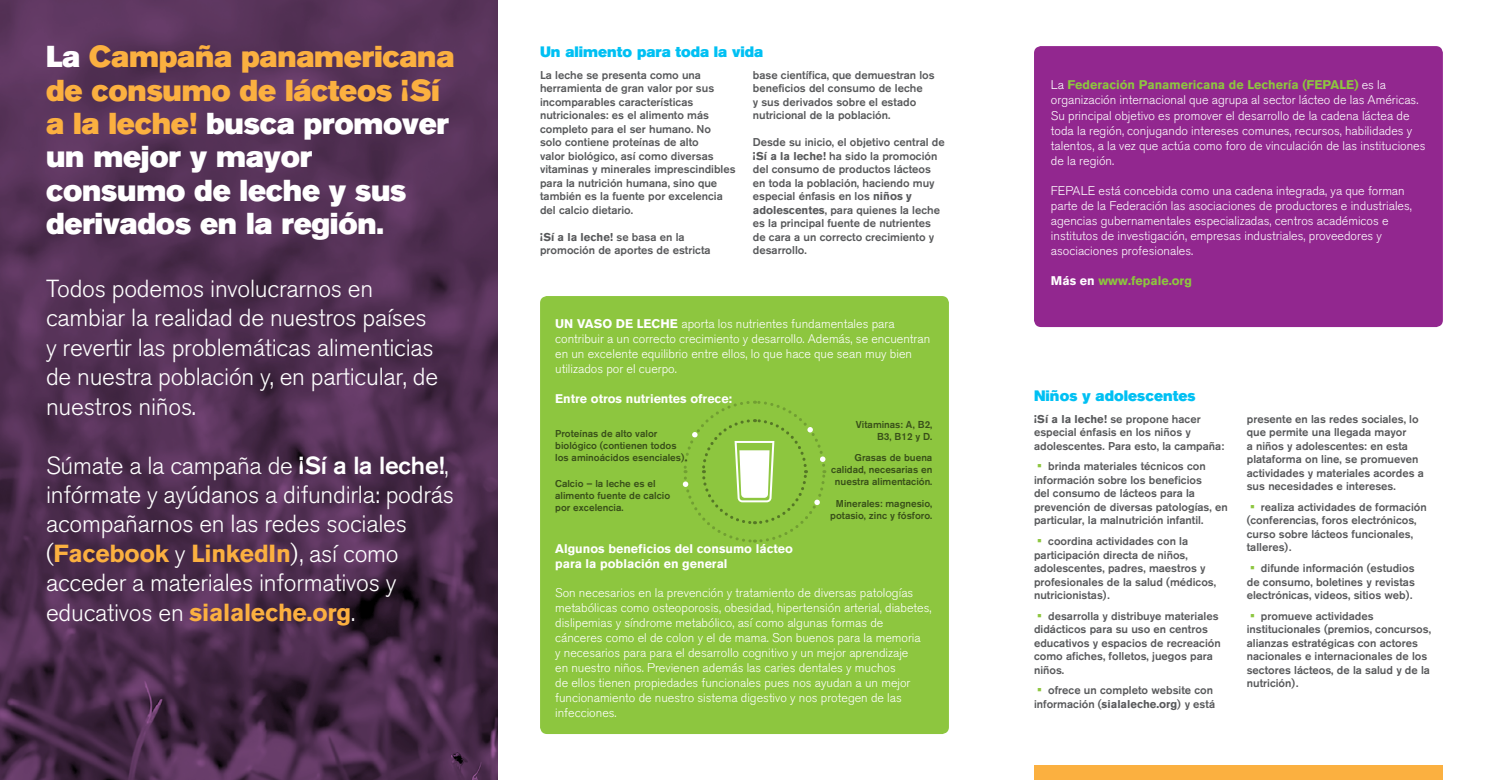
<style>
.page{position:relative;width:1489px;height:780px;background:#fff}
.page>*{position:absolute;margin:0;border:0;box-sizing:border-box;transform-origin:0 0}
.t1{font:30px/33.4px "Akzidenz Grotesk BQ Super";letter-spacing:-.01em;color:#fff}
.t2{font:300 24.5px/29.4px "Akzidenz Grotesk BQ";letter-spacing:-.01em;color:#fff}
.t3{font:15px "Akzidenz Grotesk BQ Super";color:#00c0f3}
.t4{font:300 12.5px/15px "Akzidenz Grotesk BQ";color:#fff}
.t5{font:700 12.5px/15px "Akzidenz Grotesk BQ";color:#fff}
.t6{font:700 12.5px "Akzidenz Grotesk BQ";color:#8dc63f}
.t7{font:500 11.25px/13.5px "Akzidenz Grotesk BQ";color:#58595b}
.t8{font:500 10px/12px "Akzidenz Grotesk BQ";color:#000}
.s1{color:#fbb040}
.s2{font-weight:500}
.s3{font-weight:700;color:#fbb040}
.s4{font-weight:700}
.s5{font-weight:700;color:#8dc63f}
.s6{color:#fff}
.s7{font-family:"Akzidenz Grotesk BQ Super";font-weight:400;font-size:12.5px;color:#8dc63f}
</style>
<div class="page">
<div style="left:540px;top:296px;width:408px;height:438px;background:#8dc63f;border-radius:7px"></div>
<svg style="left:0;top:0;width:497px;height:780px;background:#502e51"></svg>
<div style="left:1033px;top:46px;width:409px;height:281px;background:#92278f;border-radius:7px"></div>
<div style="left:1033px;top:765px;width:409px;height:15px;background:#fbb040"></div>
<svg style="left:682px;top:400px;width:144px;height:143px"></svg>
<h1 class="t1" style="left:46px;top:40px;width:410px">La <span class="s1">Campaña panamericana de consumo de lácteos ¡Sí a la leche!</span> busca promover un mejor y mayor consumo de leche y sus derivados en la región.</h1>
<h2 class="t2" style="left:46px;top:274px;width:393px">Todos podemos involucrarnos en cambiar la realidad de nuestros países y revertir las problemáticas alimenticias de nuestra población y, en particular, de nuestros niños.</h2>
<h2 class="t2" style="left:46px;top:451px;width:409px">Súmate a la campaña de <span class="s2">¡Sí a la leche!</span>, infórmate y ayúdanos a difundirla: podrás acompañarnos en las redes sociales (<span class="s3">Facebook</span> y <span class="s3">LinkedIn</span>), así como acceder a materiales informativos y educativos en <span class="s3">sialaleche.org</span>.</h2>
<h3 class="t3" style="left:540px;top:43px;width:225px">Un alimento para toda la vida</h3>
<p class="t7" style="left:540px;top:68px;width:197px">La leche se presenta como una herramienta de gran valor por sus incomparables características nutricionales: es el alimento más completo para el ser humano. No solo contiene proteínas de alto<br>valor biológico, así como diversas vitaminas y minerales imprescindibles para la nutrición humana, sino que también es la fuente por excelencia del calcio dietario.</p>
<p class="t7" style="left:540px;top:230px;width:172px"><span class="s4">¡Sí a la leche!</span> se basa en la promoción de aportes de estricta</p>
<p class="t7" style="left:752px;top:68px;width:183px">base científica, que demuestran los beneficios del consumo de leche<br>y sus derivados sobre el estado nutricional de la población.</p>
<p class="t7" style="left:752px;top:135px;width:193px">Desde su inicio, el objetivo central de <span class="s4">¡Sí a la leche!</span> ha sido la promoción del consumo de productos lácteos en toda la población, haciendo muy especial énfasis en los <span class="s4">niños y adolescentes</span>, para quienes la leche es la principal fuente de nutrientes de cara a un correcto crecimiento y desarrollo.</p>
<p class="t4" style="left:555px;top:316px;width:376px"><span class="s4">UN VASO DE LECHE</span> aporta los nutrientes fundamentales para contribuir a un correcto crecimiento y desarrollo. Además, se encuentran en un excelente equilibrio entre ellos, lo que hace que sean muy bien utilizados por el cuerpo.</p>
<p class="t5" style="left:555px;top:391px;width:179px">Entre otros nutrientes ofrece:</p>
<p class="t8" style="left:555px;top:428px;width:133px">Proteínas de alto valor biológico (contienen todos los aminoácidos esenciales).</p>
<p class="t8" style="left:555px;top:477px;width:117px">Calcio – la leche es el alimento fuente de calcio por excelencia.</p>
<p class="t8" style="left:855px;top:418px;width:78px;text-align:right">Vitaminas: A, B2,<br>B3, B12 y D.</p>
<p class="t8" style="left:831px;top:451px;width:103px;text-align:right">Grasas de buena calidad, necesarias en nuestra alimentación.</p>
<p class="t8" style="left:830px;top:497px;width:104px;text-align:center">Minerales: magnesio, potasio, zinc y fósforo.</p>
<p class="t5" style="left:555px;top:541px;width:239px">Algunos beneficios del consumo lácteo para la población en general</p>
<p class="t4" style="left:555px;top:585px;width:378px">Son necesarios en la prevención y tratamiento de diversas patologías metabólicas como osteoporosis, obesidad, hipertensión arterial, diabetes, dislipemias y síndrome metabólico, así como algunas formas de cánceres como el de colon y el de mama. Son buenos para la memoria<br>y necesarios para para el desarrollo cognitivo y un mejor aprendizaje<br>en nuestro niños. Previenen además las caries dentales y muchos<br>de ellos tienen propiedades funcionales pues nos ayudan a un mejor funcionamiento de nuestro sistema digestivo y nos protegen de las infecciones.</p>
<p class="t4" style="left:1050px;top:78px;width:376px">La <span class="s5">Federación Panamericana de Lechería (FEPALE)</span> es la organización internacional que agrupa al sector lácteo de las Américas.<br>Su principal objetivo es promover el desarrollo de la cadena láctea de toda la región, conjugando intereses comunes, recursos, habilidades y talentos, a la vez que actúa como foro de vinculación de las instituciones de la región.</p>
<p class="t4" style="left:1050px;top:183px;width:362px">FEPALE está concebida como una cadena integrada, ya que forman parte de la Federación las asociaciones de productores e industriales, agencias gubernamentales especializadas, centros académicos e institutos de investigación, empresas industriales, proveedores y asociaciones profesionales.</p>
<p class="t6" style="left:1050px;top:273px;width:142px"><span class="s6">Más en</span> www.fepale.org</p>
<h3 class="t3" style="left:1033px;top:386px;width:163px">Niños y adolescentes</h3>
<p class="t7" style="left:1033px;top:412px;width:192px"><span class="s4">¡Sí a la leche!</span> se propone hacer especial énfasis en los niños y adolescentes. Para esto, la campaña:</p>
<p class="t7" style="left:1033px;top:459px;width:195px;text-indent:4px"><span class="s7">•</span> brinda materiales técnicos con información sobre los beneficios<br>del consumo de lácteos para la prevención de diversas patologías, en particular, la malnutrición infantil.</p>
<p class="t7" style="left:1033px;top:534px;width:184px;text-indent:4px"><span class="s7">•</span> coordina actividades con la participación directa de niños, adolescentes, padres, maestros y profesionales de la salud (médicos, nutricionistas).</p>
<p class="t7" style="left:1033px;top:608px;width:188px;text-indent:4px"><span class="s7">•</span> desarrolla y distribuye materiales didácticos para su uso en centros educativos y espacios de recreación como afiches, folletos, juegos para niños.</p>
<p class="t7" style="left:1033px;top:683px;width:183px;text-align:center"><span class="s7">•</span> ofrece un completo website con información (<span class="s4">sialaleche.org</span>) y está</p>
<p class="t7" style="left:1246px;top:412px;width:179px">presente en las redes sociales, lo que permite una llegada mayor<br>a niños y adolescentes: en esta plataforma on line, se promueven actividades y materiales acordes a sus necesidades e intereses.</p>
<p class="t7" style="left:1246px;top:500px;width:181px;text-indent:4px"><span class="s7">•</span> realiza actividades de formación (conferencias, foros electrónicos, curso sobre lácteos funcionales, talleres).</p>
<p class="t7" style="left:1246px;top:561px;width:170px;text-align:center"><span class="s7">•</span> difunde información (estudios de consumo, boletines y revistas electrónicas, videos, sitios web).</p>
<p class="t7" style="left:1246px;top:608px;width:186px;text-indent:4px"><span class="s7">•</span> promueve actividades institucionales (premios, concursos, alianzas estratégicas con actores nacionales e internacionales de los sectores lácteos, de la salud y de la nutrición).</p>
</div>
